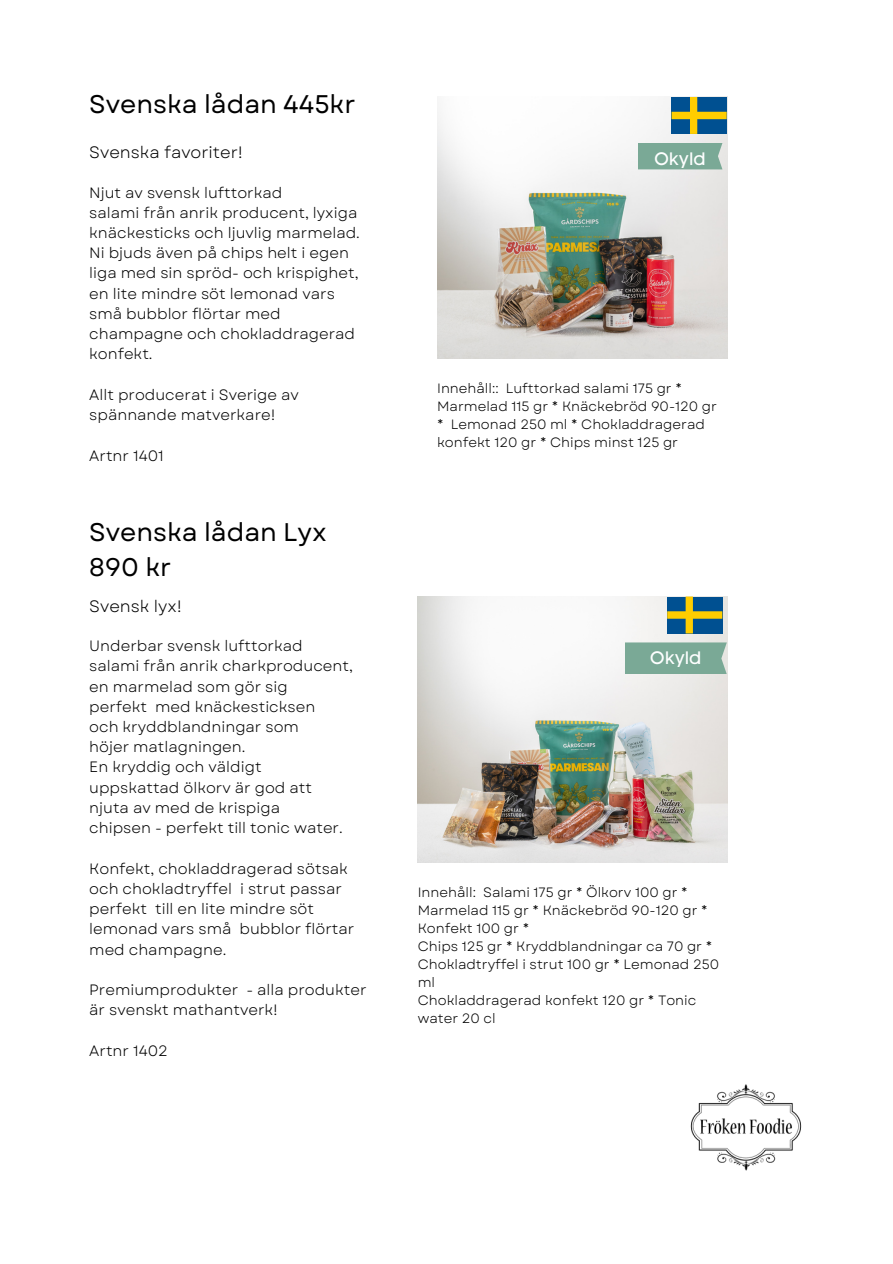
<style>
.page{position:relative;width:893px;height:1264px;background:#fff}
.page>*{position:absolute;margin:0;border:0;box-sizing:border-box;transform-origin:0 0}
.t1{font:25.5px "Garet";color:#000}
.t2{font:18px "Code Pro Normal LC";color:#feffff}
.t3{font:16.5px "Garet";color:#000}
.t4{font:15px/20.2px "Garet";color:#000}
.t5{font:13.5px/18px "Garet";color:#000}
</style>
<div class="page">
<img style="left:437px;top:97px;width:290px;height:262px">
<img style="left:418px;top:596px;width:309px;height:267px">
<img style="left:690px;top:1084px;width:112px;height:87px">
<svg style="left:671px;top:97px;width:55px;height:37px;background:#4d7564"></svg>
<svg style="left:667px;top:596px;width:55px;height:37px;background:#537967"></svg>
<div style="left:637px;top:143px;width:85px;height:26px;background:#7aa996"></div>
<div style="left:625px;top:642px;width:101px;height:32px;background:#7aa996"></div>
<p class="t1" style="left:89px;top:85px;width:268px">Svenska lådan 445kr</p>
<p class="t3" style="left:89px;top:140px;width:155px">Svenska favoriter!</p>
<p class="t4" style="left:89px;top:182px;width:194px">Njut av svensk lufttorkad</p>
<p class="t4" style="left:89px;top:202px;width:272px">salami från anrik producent, lyxiga knäckesticks och ljuvlig marmelad.</p>
<p class="t4" style="left:89px;top:243px;width:261px">Ni bjuds även på chips helt i egen</p>
<p class="t4" style="left:89px;top:263px;width:271px">liga med sin spröd- och krispighet,</p>
<p class="t4" style="left:89px;top:283px;width:247px">en lite mindre söt lemonad vars</p>
<p class="t4" style="left:89px;top:304px;width:193px">små bubblor flörtar med</p>
<p class="t4" style="left:89px;top:324px;width:267px">champagne och chokladdragerad konfekt.</p>
<p class="t4" style="left:89px;top:384px;width:211px">Allt producerat i Sverige av</p>
<p class="t4" style="left:89px;top:405px;width:188px">spännande matverkare!</p>
<p class="t4" style="left:89px;top:445px;width:76px">Artnr 1401</p>
<p class="t1" style="left:89px;top:514px;width:239px">Svenska lådan Lyx</p>
<p class="t1" style="left:89px;top:549px;width:84px">890 kr</p>
<p class="t3" style="left:89px;top:594px;width:94px">Svensk lyx!</p>
<p class="t4" style="left:89px;top:635px;width:215px">Underbar svensk lufttorkad</p>
<p class="t4" style="left:89px;top:656px;width:265px">salami från anrik charkproducent,</p>
<p class="t4" style="left:89px;top:676px;width:200px">en marmelad som gör sig</p>
<p class="t4" style="left:89px;top:696px;width:227px">perfekt med knäckesticksen</p>
<p class="t4" style="left:89px;top:716px;width:211px">och kryddblandningar som</p>
<p class="t4" style="left:89px;top:737px;width:158px">höjer matlagningen.</p>
<p class="t4" style="left:89px;top:757px;width:174px">En kryddig och väldigt</p>
<p class="t4" style="left:89px;top:777px;width:224px">uppskattad ölkorv är god att</p>
<p class="t4" style="left:89px;top:797px;width:192px">njuta av med de krispiga</p>
<p class="t4" style="left:89px;top:818px;width:255px">chipsen - perfekt till tonic water.</p>
<p class="t4" style="left:89px;top:858px;width:260px">Konfekt, chokladdragerad sötsak</p>
<p class="t4" style="left:89px;top:878px;width:254px">och chokladtryffel i strut passar</p>
<p class="t4" style="left:89px;top:898px;width:226px">perfekt till en lite mindre söt</p>
<p class="t4" style="left:89px;top:919px;width:266px">lemonad vars små bubblor flörtar</p>
<p class="t4" style="left:89px;top:939px;width:139px">med champagne.</p>
<p class="t4" style="left:89px;top:979px;width:279px">Premiumprodukter - alla produkter</p>
<p class="t4" style="left:89px;top:1000px;width:190px">är svenskt mathantverk!</p>
<p class="t4" style="left:89px;top:1040px;width:80px">Artnr 1402</p>
<p class="t2" style="left:654px;top:147px;width:53px">Okyld</p>
<p class="t5" style="left:437px;top:379px;width:246px">Innehåll:: Lufttorkad salami 175 gr *</p>
<p class="t5" style="left:437px;top:397px;width:281px">Marmelad 115 gr * Knäckebröd 90-120 gr * Lemonad 250 ml * Chokladdragerad konfekt 120 gr * Chips minst 125 gr</p>
<p class="t2" style="left:650px;top:647px;width:53px">Okyld</p>
<p class="t5" style="left:418px;top:883px;width:291px">Innehåll: Salami 175 gr * Ölkorv 100 gr *<br>Marmelad 115 gr * Knäckebröd 90-120 gr *<br>Konfekt 100 gr *</p>
<p class="t5" style="left:418px;top:937px;width:296px">Chips 125 gr * Kryddblandningar ca 70 gr *</p>
<p class="t5" style="left:418px;top:955px;width:303px">Chokladtryffel i strut 100 gr * Lemonad 250 ml</p>
<p class="t5" style="left:418px;top:991px;width:280px">Chokladdragerad konfekt 120 gr * Tonic water 20 cl</p>
</div>
